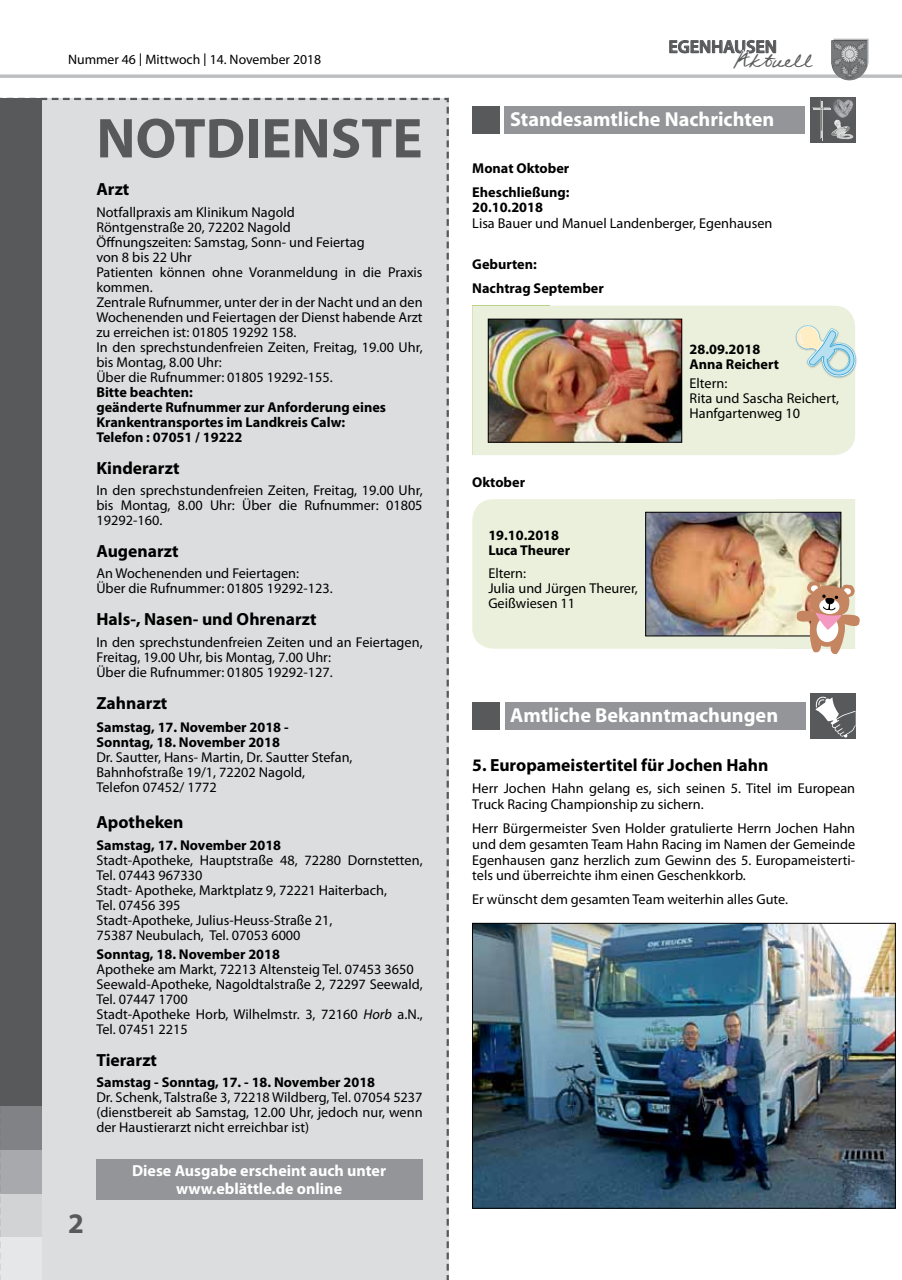
<style>
.page{position:relative;width:902px;height:1280px;background:#fff}
.page>*{position:absolute;margin:0;border:0;box-sizing:border-box;transform-origin:0 0}
.t1{font:700 56.7px "Myriad Pro";color:#58595b}
.t2{font:700 28.5px "Myriad Pro";color:#58595b}
.t3{font:22.95px "Federico Handwriting";color:#58595b}
.t4{font:700 20.25px "Myriad";color:#fff}
.t5{font:600 18px "Myriad Pro";color:#58595b}
.t6{font:700 17.55px "Myriad Pro";color:#000}
.t7{font:700 16.05px/17.5px "Myriad Pro";color:#fff;text-align:center}
.t8{font:14.25px/15px "Myriad Pro";color:#000}
.t9{font:700 14.25px/15px "Myriad Pro";color:#000}
.t10{font:13.65px "Myriad Pro";color:#000}
.s1{font-family:"Lucida Sans"}
.s2{font-style:italic}
</style>
<div class="page">
<svg style="left:0;top:97px;width:449px;height:1183px;background:#d0d1d2"></svg>
<hr style="left:0;top:75px;width:901px;height:3px;background:#bcbec0">
<svg style="left:669px;top:40px;width:108px;height:14px"></svg>
<svg style="left:833px;top:39px;width:35px;height:36px"></svg>
<img style="left:831px;top:40px;width:36px;height:40px">
<div style="left:96px;top:1159px;width:326px;height:40px;background:#939598"></div>
<div style="left:809px;top:97px;width:46px;height:46px;background:#58595b"></div>
<div style="left:504px;top:106px;width:301px;height:28px;background:#939598"></div>
<div style="left:472px;top:106px;width:28px;height:28px;background:#58595b"></div>
<svg style="left:812px;top:99px;width:42px;height:41px"></svg>
<div style="left:472px;top:306px;width:383px;height:149px;background:#eaf0db"></div>
<img style="left:790px;top:321px;width:67px;height:60px">
<svg style="left:795px;top:325px;width:61px;height:53px;background:#d0e4db"></svg>
<img style="left:490px;top:321px;width:190px;height:119px">
<div style="left:488px;top:319px;width:194px;height:123px;border:1px solid #000"></div>
<div style="left:472px;top:499px;width:305px;height:150px;background:#eaf0db"></div>
<div style="left:777px;top:499px;width:78px;height:150px;background:#eaf0db"></div>
<img style="left:647px;top:514px;width:192px;height:120px">
<div style="left:645px;top:512px;width:196px;height:124px;border:1px solid #000"></div>
<svg style="left:796px;top:581px;width:64px;height:73px"></svg>
<div style="left:810px;top:693px;width:46px;height:46px;background:#58595b"></div>
<svg style="left:815px;top:696px;width:40px;height:42px"></svg>
<div style="left:504px;top:702px;width:301px;height:28px;background:#939598"></div>
<div style="left:472px;top:702px;width:28px;height:28px;background:#58595b"></div>
<img style="left:474px;top:925px;width:419px;height:281px">
<div style="left:472px;top:923px;width:423px;height:285px;border:1px solid #000"></div>
<p class="t10" style="left:68px;top:51px;width:254px">Nummer 46 <span class="s1">|</span> Mittwoch <span class="s1">|</span> 14. November 2018</p>
<p class="t5" style="left:668px;top:35px;width:110px">EGENHAUSEN</p>
<h3 class="t3" style="left:733px;top:46px;width:80px">Aktuell</h3>
<h1 class="t1" style="left:96px;top:101px;width:327px">NOTDIENSTE</h1>
<h3 class="t4" style="left:510px;top:109px;width:266px">Standesamtliche Nachrichten</h3>
<p class="t9" style="left:472px;top:155px;width:99px;line-height:24.2px">Monat Oktober<br>Eheschließung:</p>
<p class="t9" style="left:472px;top:200px;width:72px">20.10.2018</p>
<p class="t8" style="left:472px;top:216px;width:301px">Lisa Bauer und Manuel Landenberger, Egenhausen</p>
<p class="t9" style="left:472px;top:252px;width:133px;line-height:24.2px">Geburten:<br>Nachtrag September</p>
<p class="t6" style="left:96px;top:178px;width:34px">Arzt</p>
<p class="t8" style="left:96px;top:204px;width:328px">Notfallpraxis am Klinikum Nagold<br>Röntgenstraße 20, 72202 Nagold<br>Öffnungszeiten: Samstag, Sonn- und Feiertag<br>von 8 bis 22 Uhr<br>Patienten können ohne Voranmeldung in die Praxis kommen.<br>Zentrale Rufnummer, unter der in der Nacht und an den Wochenenden und Feiertagen der Dienst habende Arzt zu erreichen ist: 01805 19292 158.<br>In den sprechstundenfreien Zeiten, Freitag, 19.00 Uhr, bis Montag, 8.00 Uhr:<br>Über die Rufnummer: 01805 19292-155.</p>
<p class="t9" style="left:96px;top:384px;width:291px">Bitte beachten:<br>geänderte Rufnummer zur Anforderung eines<br>Krankentransportes im Landkreis Calw:<br>Telefon : 07051 / 19222</p>
<p class="t6" style="left:96px;top:456px;width:84px">Kinderarzt</p>
<p class="t8" style="left:96px;top:482px;width:328px;text-align:justify">In den sprechstundenfreien Zeiten, Freitag, 19.00 Uhr, bis Montag, 8.00 Uhr: Über die Rufnummer: 01805<br>19292-160.</p>
<p class="t6" style="left:96px;top:540px;width:84px">Augenarzt</p>
<p class="t8" style="left:96px;top:566px;width:238px">An Wochenenden und Feiertagen:<br>Über die Rufnummer: 01805 19292-123.</p>
<p class="t6" style="left:96px;top:608px;width:222px">Hals-, Nasen- und Ohrenarzt</p>
<p class="t8" style="left:96px;top:634px;width:327px">In den sprechstundenfreien Zeiten und an Feiertagen,<br>Freitag, 19.00 Uhr, bis Montag, 7.00 Uhr:<br>Über die Rufnummer: 01805 19292-127.</p>
<p class="t6" style="left:96px;top:691px;width:72px">Zahnarzt</p>
<p class="t9" style="left:96px;top:719px;width:194px">Samstag, 17. November 2018 -<br>Sonntag, 18. November 2018</p>
<p class="t8" style="left:96px;top:750px;width:257px">Dr. Sautter, Hans- Martin, Dr. Sautter Stefan,<br>Bahnhofstraße 19/1, 72202 Nagold,<br>Telefon 07452/ 1772</p>
<p class="t6" style="left:96px;top:811px;width:89px">Apotheken</p>
<p class="t9" style="left:96px;top:837px;width:186px">Samstag, 17. November 2018</p>
<p class="t8" style="left:96px;top:852px;width:327px">Stadt-Apotheke, Hauptstraße 48, 72280 Dornstetten, Tel. 07443 967330<br>Stadt- Apotheke, Marktplatz 9, 72221 Haiterbach,<br>Tel. 07456 395<br>Stadt-Apotheke, Julius-Heuss-Straße 21,<br>75387 Neubulach, Tel. 07053 6000</p>
<p class="t9" style="left:96px;top:946px;width:185px">Sonntag, 18. November 2018</p>
<p class="t8" style="left:96px;top:961px;width:327px">Apotheke am Markt, 72213 Altensteig Tel. 07453 3650<br>Seewald-Apotheke, Nagoldtalstraße 2, 72297 Seewald, Tel. 07447 1700<br>Stadt-Apotheke Horb, Wilhelmstr. 3, 72160 <span class="s2">Horb</span> a.N., Tel. 07451 2215</p>
<p class="t6" style="left:96px;top:1048px;width:62px">Tierarzt</p>
<p class="t9" style="left:96px;top:1074px;width:280px">Samstag - Sonntag, 17. - 18. November 2018</p>
<p class="t8" style="left:96px;top:1090px;width:327px;text-align:justify">Dr. Schenk, Talstraße 3, 72218 Wildberg, Tel. 07054 5237 (dienstbereit ab Samstag, 12.00 Uhr, jedoch nur, wenn der Haustierarzt nicht erreichbar ist)</p>
<p class="t9" style="left:689px;top:341px;width:91px">28.09.2018<br>Anna Reichert</p>
<p class="t8" style="left:689px;top:375px;width:151px">Eltern:<br>Rita und Sascha Reichert,<br>Hanfgartenweg 10</p>
<p class="t9" style="left:472px;top:474px;width:54px">Oktober</p>
<p class="t9" style="left:488px;top:527px;width:83px">19.10.2018<br>Luca Theurer</p>
<p class="t8" style="left:488px;top:566px;width:151px">Eltern:<br>Julia und Jürgen Theurer,<br>Geißwiesen 11</p>
<h3 class="t4" style="left:510px;top:705px;width:269px">Amtliche Bekanntmachungen</h3>
<p class="t6" style="left:472px;top:754px;width:298px">5. Europameistertitel für Jochen Hahn</p>
<p class="t8" style="left:472px;top:780px;width:384px;line-height:15.8px">Herr Jochen Hahn gelang es, sich seinen 5. Titel im European<br>Truck Racing Championship zu sichern.</p>
<p class="t8" style="left:472px;top:820px;width:384px;line-height:15.6px;text-align:justify">Herr Bürgermeister Sven Holder gratulierte Herrn Jochen Hahn und dem gesamten Team Hahn Racing im Namen der Gemeinde Egenhausen ganz herzlich zum Gewinn des 5. Europameisterti&shy;tels und überreichte ihm einen Geschenkkorb.</p>
<p class="t8" style="left:472px;top:892px;width:317px">Er wünscht dem gesamten Team weiterhin alles Gute.</p>
<h2 class="t2" style="left:68px;top:1205px;width:17px">2</h2>
<p class="t7" style="left:132px;top:1161px;width:255px">Diese Ausgabe erscheint auch unter www.eblättle.de online</p>
</div>
